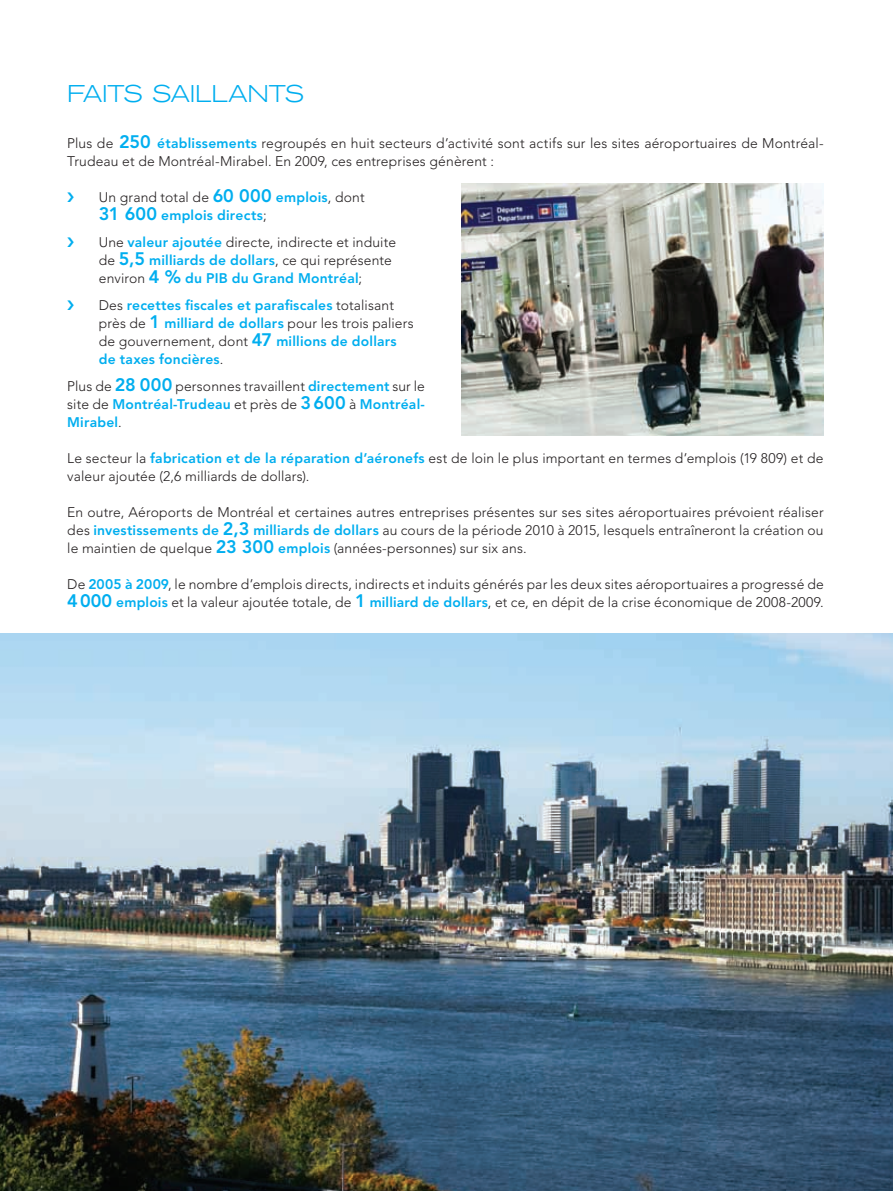
<style>
.page{position:relative;width:893px;height:1191px;background:#fff}
.page>*{position:absolute;margin:0;border:0;box-sizing:border-box;transform-origin:0 0}
.t1{font:300 expanded 24px "Akzidenz Grotesk BE";letter-spacing:-.005em;color:#00aeef}
.t2{font:300 13.8px/18px "Avenir";letter-spacing:.01em;color:#231f20}
.t3{font:800 13.8px/18px "Avenir";letter-spacing:.015em;color:#00aeef}
.s1{font-weight:800;font-size:18px;color:#00aeef}
.s2{font-weight:800;color:#00aeef}
.s3{font-weight:300;color:#231f20}
.s4{font-size:18px}
</style>
<div class="page">
<img style="left:0;top:633px;width:892px;height:557px">
<img style="left:461px;top:183px;width:362px;height:252px">
<h1 class="t1" style="left:67px;top:80px;width:238px">FAITS SAILLANTS</h1>
<p class="t2" style="left:67px;top:134px;width:757px">Plus de <span class="s1">250</span> <span class="s2">établissements</span> regroupés en huit secteurs d’activité sont actifs sur les sites aéroportuaires de Montréal-<br>Trudeau et de Montréal-Mirabel. En 2009, ces entreprises génèrent :</p>
<p class="t3" style="left:99px;top:188px;width:267px"><span class="s3">Un grand total de</span> <span class="s4">60 000</span> emplois<span class="s3">, dont<br></span><span class="s4">31 600</span> emplois directs<span class="s3">;</span></p>
<p class="t2" style="left:99px;top:233px;width:299px">Une <span class="s2">valeur ajoutée</span> directe, indirecte et induite de <span class="s1">5,5</span> <span class="s2">milliards de dollars</span>, ce qui représente environ <span class="s1">4 %</span> <span class="s2">du PIB du Grand Montréal</span>;</p>
<p class="t3" style="left:99px;top:296px;width:316px"><span class="s3">Des</span> recettes fiscales et parafiscales <span class="s3">totalisant près de</span> <span class="s4">1</span> milliard de dollars <span class="s3">pour les trois paliers de gouvernement, dont</span> <span class="s4">47</span> millions de dollars de taxes foncières<span class="s3">.</span></p>
<p class="t2" style="left:67px;top:377px;width:359px;text-align:justify">Plus de <span class="s1">28 000</span> personnes travaillent <span class="s2">directement</span> sur le site de <span class="s2">Montréal-Trudeau</span> et près de <span class="s1">3600</span> à <span class="s2">Montréal-Mirabel</span>.</p>
<p class="t2" style="left:67px;top:449px;width:757px">Le secteur la <span class="s2">fabrication et de la réparation d’aéronefs</span> est de loin le plus important en termes d’emplois (19 809) et de valeur ajoutée (2,6 milliards de dollars).</p>
<p class="t2" style="left:67px;top:503px;width:757px;text-align:justify">En outre, Aéroports de Montréal et certaines autres entreprises présentes sur ses sites aéroportuaires prévoient réaliser des <span class="s2">investissements de</span> <span class="s1">2,3</span> <span class="s2">milliards de dollars</span> au cours de la période 2010 à 2015, lesquels entraîneront la création ou le maintien de quelque <span class="s1">23 300</span> <span class="s2">emplois</span> (années-personnes) sur six ans.</p>
<p class="t2" style="left:67px;top:575px;width:758px">De <span class="s2">2005 à 2009</span>, le nombre d’emplois directs, indirects et induits générés par les deux sites aéroportuaires a progressé de<br><span class="s1">4000</span> <span class="s2">emplois</span> et la valeur ajoutée totale, de <span class="s1">1</span> <span class="s2">milliard de dollars</span>, et ce, en dépit de la crise économique de 2008-2009.</p>
</div>
